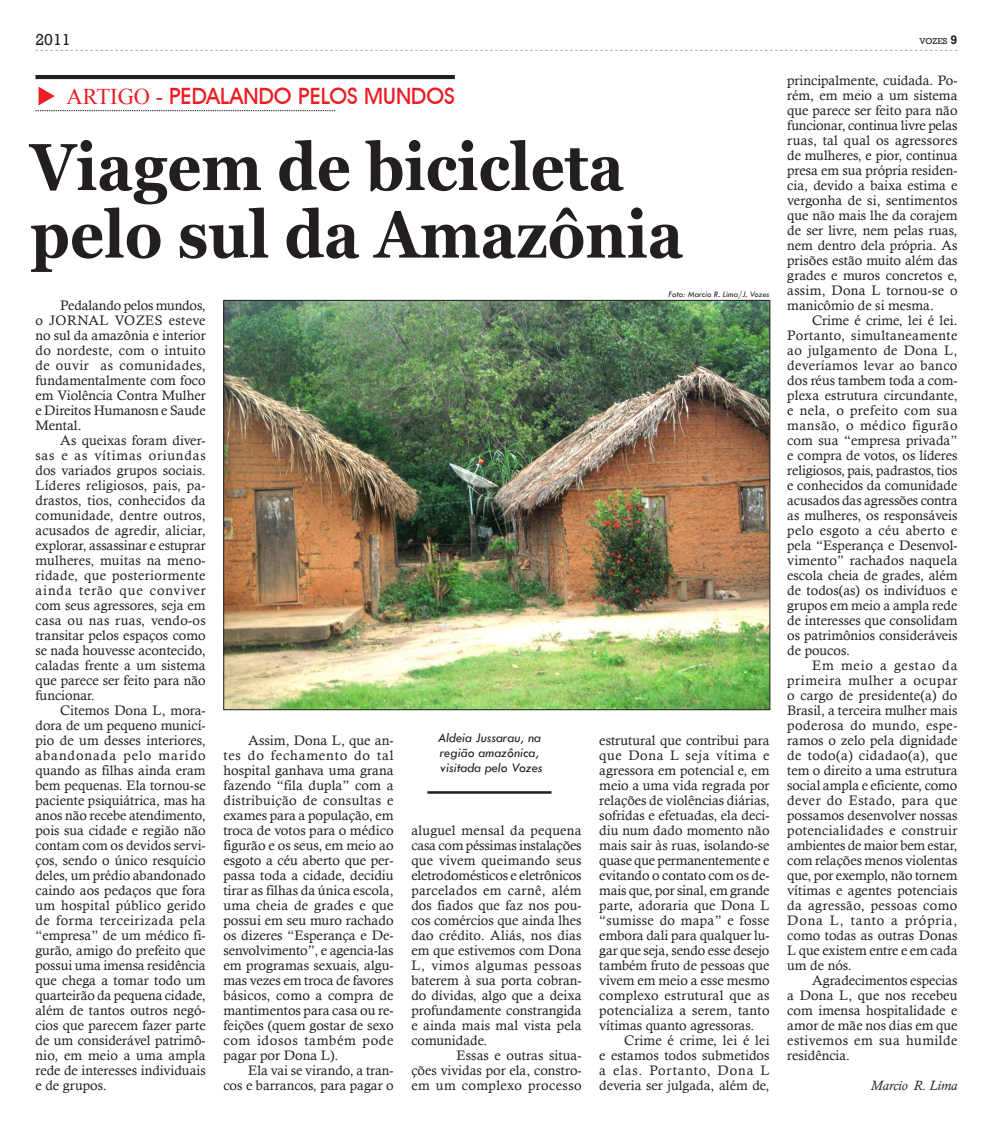
<style>
.page{position:relative;width:993px;height:1127px;background:#fff}
.page>*{position:absolute;margin:0;border:0;box-sizing:border-box;transform-origin:0 0}
.Body_Text{font:700 66.25px "Georgia";color:#231f20;scale:.9 1}
.Body_Text-2{font:500 22.5px "Avant Garde IT Cby BT";color:#ee1d23}
.t1{font:16.25px "Rockwell";color:#231f20}
.Body_Text-3{font:13.75px/15px "Calisto";color:#231f20;text-align:justify}
.Body_Text-4{font:italic 13.75px/15px "Tw Cen";color:#231f20}
.Body_Text-5{font:italic 13.75px "Calisto";color:#231f20}
.Body_Text-6{font:italic 8.75px "Tw Cen";color:#231f20}
.t2{font:8.75px "Rockwell";color:#231f20}
.s1{font-weight:700;font-size:12.5px}
.s2{font-family:"Times New Roman";font-weight:400}
</style>
<div class="page">
<svg style="left:35px;top:50px;width:922px;height:1px"></svg>
<hr style="left:35px;top:75px;width:419px;height:4px;background:#231f20">
<svg style="left:35px;top:110px;width:300px;height:1px"></svg>
<img style="left:225px;top:302px;width:543px;height:406px">
<hr style="left:427px;top:791px;width:124px;height:3px;background:#231f20">
<p class="t1" style="left:35px;top:30px;width:37px">2011</p>
<p class="t2" style="left:919px;top:36px;width:39px">VOZES <span class="s1">9</span></p>
<p class="Body_Text-2" style="left:37px;top:83px;width:419px">◆ <span class="s2">Artigo -</span> PEDALANDO PELOS MUNDOS</p>
<p class="Body_Text" style="left:31px;top:130px;width:660px">Viagem de bicicleta</p>
<p class="Body_Text" style="left:31px;top:197px;width:726px">pelo sul da Amazônia</p>
<p class="Body_Text-3" style="left:35px;top:297px;width:172px;text-indent:25px">Pedalando pelos mundos, o JORNAL VOZES esteve no sul da amazônia e interior do nordeste, com o intuito de ouvir as comunidades, fundamentalmente com foco em Violência Contra Mulher e Direitos Humanosn e Saude Mental.</p>
<p class="Body_Text-3" style="left:35px;top:432px;width:172px;text-indent:25px">As queixas foram diver&shy;sas e as vítimas oriundas dos variados grupos sociais.<br>Líderes religiosos, pais, pa&shy;drastos, tios, conhecidos da comunidade, dentre outros, acusados de agredir, aliciar, explorar, assassinar e estuprar mulheres, muitas na meno&shy;ridade, que posteriormente ainda terão que conviver com seus agressores, seja em casa ou nas ruas, vendo-os transitar pelos espaços como se nada houvesse acontecido, caladas frente a um sistema que parece ser feito para não funcionar.</p>
<p class="Body_Text-3" style="left:35px;top:702px;width:172px;text-indent:25px">Citemos Dona L, mora&shy;dora de um pequeno municí&shy;pio de um desses interiores, abandonada pelo marido quando as filhas ainda eram bem pequenas. Ela tornou-se paciente psiquiátrica, mas ha anos não recebe atendimento, pois sua cidade e região não contam com os devidos servi&shy;ços, sendo o único resquício deles, um prédio abandonado caindo aos pedaços que fora um hospital público gerido de forma terceirizada pela “empresa” de um médico fi&shy;gurão, amigo do prefeito que possui uma imensa residência que chega a tomar todo um quarteirão da pequena cidade, além de tantos outros negó&shy;cios que parecem fazer parte de um considerável patrimô&shy;nio, em meio a uma ampla rede de interesses individuais e de grupos.</p>
<p class="Body_Text-3" style="left:223px;top:732px;width:172px;text-indent:25px">Assim, Dona L, que an&shy;tes do fechamento do tal hospital ganhava uma grana fazendo “fila dupla” com a distribuição de consultas e exames para a população, em troca de votos para o médico figurão e os seus, em meio ao esgoto a céu aberto que per&shy;passa toda a cidade, decidiu tirar as filhas da única escola, uma cheia de grades e que possui em seu muro rachado os dizeres “Esperança e De&shy;senvolvimento”, e agencia-las em programas sexuais, algu&shy;mas vezes em troca de favores básicos, como a compra de mantimentos para casa ou re&shy;feições (quem gostar de sexo com idosos também pode pagar por Dona L).</p>
<p class="Body_Text-3" style="left:223px;top:1062px;width:172px;text-align:right">Ela vai se virando, a tran-<br>cos e barrancos, para pagar o</p>
<p class="Body_Text-4" style="left:438px;top:730px;width:104px">Aldeia Jussarau, na região amazônica,</p>
<p class="Body_Text-4" style="left:440px;top:760px;width:104px">visitada pelo Vozes</p>
<p class="Body_Text-3" style="left:411px;top:822px;width:172px">aluguel mensal da pequena casa com péssimas instalações que vivem queimando seus eletrodomésticos e eletrônicos parcelados em carnê, além dos fiados que faz nos pou&shy;cos comércios que ainda lhes dao crédito. Aliás, nos dias em que estivemos com Dona L, vimos algumas pessoas baterem à sua porta cobran&shy;do dívidas, algo que a deixa profundamente constrangida e ainda mais mal vista pela comunidade.</p>
<p class="Body_Text-3" style="left:411px;top:1047px;width:172px;text-indent:45px">Essas e outras situa&shy;ções vividas por ela, constro&shy;em um complexo processo</p>
<p class="Body_Text-6" style="left:668px;top:289px;width:102px">Foto: Marcio R. Lima/J. Vozes</p>
<p class="Body_Text-3" style="left:599px;top:732px;width:172px">estrutural que contribui para que Dona L seja vítima e agressora em potencial e, em meio a uma vida regrada por relações de violências diárias, sofridas e efetuadas, ela deci&shy;diu num dado momento não mais sair às ruas, isolando-se quase que permanentemente e evitando o contato com os de&shy;mais que, por sinal, em grande parte, adoraria que Dona L “sumisse do mapa” e fosse embora dali para qualquer lu&shy;gar que seja, sendo esse desejo também fruto de pessoas que vivem em meio a esse mesmo complexo estrutural que as potencializa a serem, tanto vítimas quanto agressoras.</p>
<p class="Body_Text-3" style="left:599px;top:1032px;width:172px;text-indent:25px">Crime é crime, lei é lei e estamos todos submetidos a elas. Portanto, Dona L deveria ser julgada, além de,</p>
<p class="Body_Text-3" style="left:787px;top:72px;width:172px">principalmente, cuidada. Po&shy;rém, em meio a um sistema que parece ser feito para não funcionar, continua livre pelas ruas, tal qual os agressores de mulheres, e pior, continua presa em sua própria residen&shy;cia, devido a baixa estima e vergonha de si, sentimentos que não mais lhe da corajem de ser livre, nem pelas ruas, nem dentro dela própria. As prisões estão muito além das grades e muros concretos e, assim, Dona L tornou-se o manicômio de si mesma.</p>
<p class="Body_Text-3" style="left:787px;top:312px;width:172px;text-indent:25px">Crime é crime, lei é lei.<br>Portanto, simultaneamente ao julgamento de Dona L, deveríamos levar ao banco dos réus tambem toda a com&shy;plexa estrutura circundante, e nela, o prefeito com sua mansão, o médico figurão com sua “empresa privada” e compra de votos, os líderes religiosos, pais, padrastos, tios e conhecidos da comunidade acusados das agressões contra as mulheres, os responsáveis pelo esgoto a céu aberto e pela “Esperança e Desenvol&shy;vimento” rachados naquela escola cheia de grades, além de todos(as) os indivíduos e grupos em meio a ampla rede de interesses que consolidam os patrimônios consideráveis de poucos.</p>
<p class="Body_Text-3" style="left:787px;top:657px;width:172px;text-indent:25px">Em meio a gestao da primeira mulher a ocupar o cargo de presidente(a) do Brasil, a terceira mulher mais poderosa do mundo, espe&shy;ramos o zelo pela dignidade de todo(a) cidadao(a), que tem o direito a uma estrutura social ampla e eficiente, como dever do Estado, para que possamos desenvolver nossas potencialidades e construir ambientes de maior bem estar, com relações menos violentas que, por exemplo, não tornem vítimas e agentes potenciais da agressão, pessoas como Dona L, tanto a própria, como todas as outras Donas L que existem entre e em cada um de nós.</p>
<p class="Body_Text-3" style="left:787px;top:972px;width:172px;text-indent:25px">Agradecimentos especias a Dona L, que nos recebeu com imensa hospitalidade e amor de mãe nos dias em que estivemos em sua humilde residência.</p>
<p class="Body_Text-5" style="left:870px;top:1077px;width:88px">Marcio R. Lima</p>
</div>
